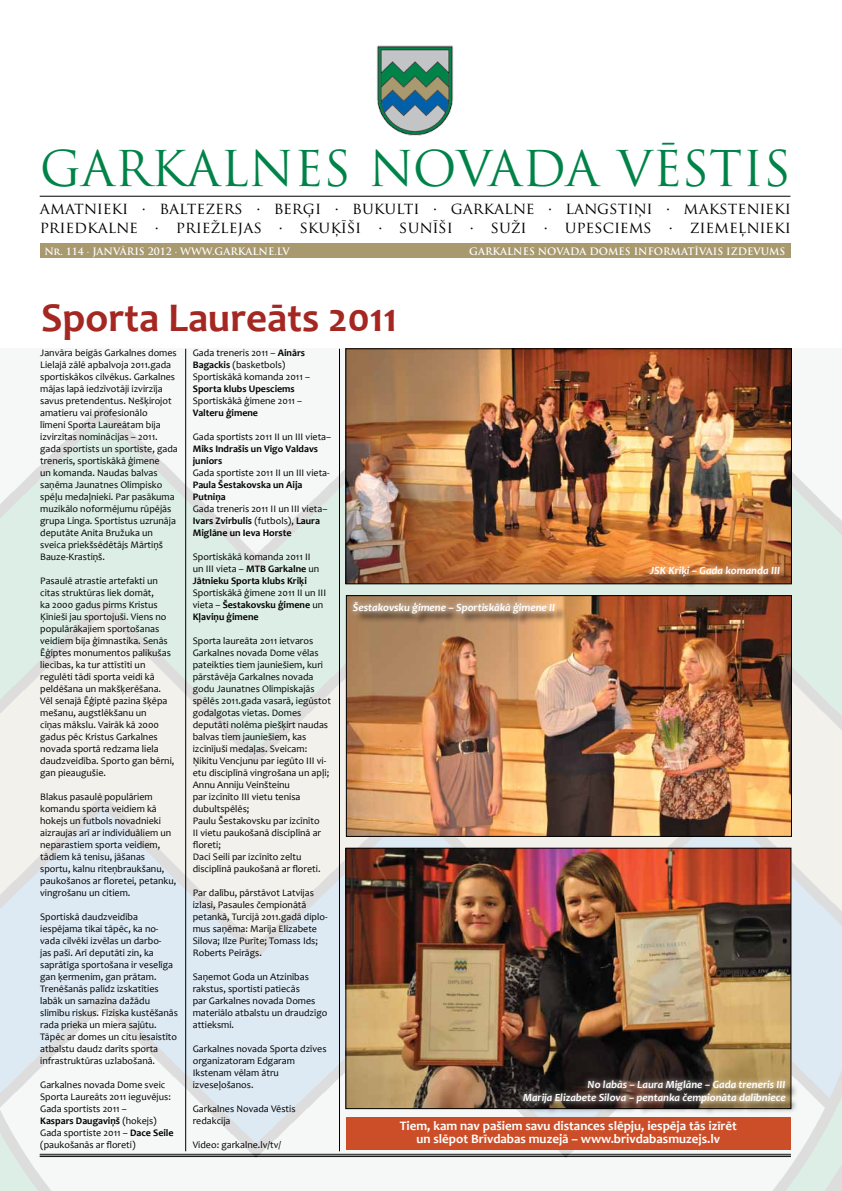
<style>
.page{position:relative;width:842px;height:1191px;background:#fff}
.page>*{position:absolute;margin:0;border:0;box-sizing:border-box;transform-origin:0 0}
.t1{font:48px "Trajan Pro";color:#008348}
.t2{font:700 41px "Candara";color:#a42722}
.t3{font:16px/19.2px "Trajan Pro";color:#000}
.t4{font:700 13px/13px "Candara";color:#fff;text-align:center}
.t5{font:italic 700 11px/13.2px "Candara";color:#fff;text-align:right}
.t6{font:10px/12px "Candara";color:#000}
.t7{font:700 10px/12px "Candara";color:#000}
.t8{font:700 10px "Trajan Pro";color:#fff}
.s1{font-weight:700}
</style>
<div class="page">
<div style="left:40px;top:244px;width:750px;height:14px;background:#a8996e"></div>
<hr style="left:40px;top:196px;width:750px;height:1px;background:#000">
<img style="left:377px;top:45px;width:76px;height:90px">
<img style="left:0;top:349px;width:842px;height:842px">
<img style="left:348px;top:351px;width:441px;height:231px">
<div style="left:346px;top:349px;width:445px;height:235px;border:1px solid #000"></div>
<img style="left:348px;top:597px;width:441px;height:237px">
<div style="left:346px;top:595px;width:445px;height:241px;border:1px solid #000"></div>
<img style="left:348px;top:850px;width:441px;height:256px">
<div style="left:346px;top:1116px;width:445px;height:33px;background:#cc4e28"></div>
<hr style="left:185px;top:349px;width:1px;height:802px;background:#000">
<hr style="left:339px;top:349px;width:1px;height:802px;background:#000">
<div style="left:652px;top:568px;width:140px;height:21px;background:#000;opacity:.75"></div>
<div style="left:644px;top:560px;width:142px;height:22px;background:#fff;opacity:.75"></div>
<div style="left:355px;top:603px;width:212px;height:22px;background:#000;opacity:.75"></div>
<div style="left:347px;top:595px;width:214px;height:24px;background:#fff;opacity:.75"></div>
<div style="left:525px;top:1082px;width:273px;height:33px;background:#000;opacity:.75"></div>
<div style="left:517px;top:1074px;width:275px;height:35px;background:#fff;opacity:.75"></div>
<h1 class="t1" style="left:40px;top:138px;width:753px">GARKALNES NOVADA VĒSTIS</h1>
<h3 class="t3" style="left:40px;top:198px;width:753px">amatnieki · baltezers · berģi · bukulti · garkalne · langstiņi · makstenieki priedkalne · priežlejas · skuķīši · sunīši · suži · upesciems · ziemeļnieki</h3>
<p class="t8" style="left:44px;top:245px;width:247px">Nr. 114 · JANVĀRIS 2012 · WWW.GARKALNE.LV</p>
<p class="t8" style="left:469px;top:245px;width:318px">GARKALNES NOVADA DOMES INFORMATĪVAIS IZDEVUMS</p>
<h2 class="t2" style="left:41px;top:292px;width:358px">Sporta Laureāts 2011</h2>
<p class="t6" style="left:40px;top:347px;width:139px">Janvāra beigās Garkalnes domes<br>Lielajā zālē apbalvoja 2011.gada sportiskākos cilvēkus. Garkalnes mājas lapā iedzīvotāji izvirzīja savus pretendentus. Nešķirojot amatieru vai profesionālo<br>līmeni Sporta Laureātam bija izvirzītas nominācijas – 2011. gada sportists un sportiste, gada treneris, sportiskākā ģimene<br>un komanda. Naudas balvas saņēma Jaunatnes Olimpisko spēļu medaļnieki. Par pasākuma muzikālo noformējumu rūpējās grupa Linga. Sportistus uzrunāja deputāte Anita Bružuka un sveica priekšsēdētājs Mārtiņš<br>Bauze-Krastiņš.</p>
<p class="t6" style="left:40px;top:575px;width:136px">Pasaulē atrastie artefakti un citas struktūras liek domāt,<br>ka 2000 gadus pirms Kristus<br>Ķīnieši jau sportojuši. Viens no populārākajiem sportošanas veidiem bija ģimnastika. Senās<br>Ēģiptes monumentos palikušas liecības, ka tur attīstīti un regulēti tādi sporta veidi kā peldēšana un makšķerēšana.<br>Vēl senajā Ēģiptē pazina šķēpa mešanu, augstlēkšanu un<br>cīņas mākslu. Vairāk kā 2000 gadus pēc Kristus Garkalnes novada sportā redzama liela daudzveidība. Sporto gan bērni, gan pieaugušie.</p>
<p class="t6" style="left:40px;top:791px;width:138px">Blakus pasaulē populāriem komandu sporta veidiem kā hokejs un futbols novadnieki aizraujas arī ar individuāliem un neparastiem sporta veidiem, tādiem kā tenisu, jāšanas sportu, kalnu riteņbraukšanu, paukošanos ar floretei, petanku, vingrošanu un citiem.</p>
<p class="t6" style="left:40px;top:911px;width:139px">Sportiskā daudzveidība iespējama tikai tāpēc, ka no&shy;vada cilvēki izvēlas un darbo-<br>jas paši. Arī deputāti zin, ka saprātīga sportošana ir veselīga gan ķermenim, gan prātam.<br>Trenēšanās palīdz izskatīties labāk un samazina dažādu slimību riskus. Fiziska kustēšanās rada prieka un miera sajūtu.<br>Tāpēc ar domes un citu iesaistīto atbalstu daudz darīts sporta infrastruktūras uzlabošanā.</p>
<p class="t6" style="left:40px;top:1079px;width:135px">Garkalnes novada Dome sveic<br>Sporta Laureāts 2011 ieguvējus:<br>Gada sportists 2011 –<br><span class="s1">Kaspars Daugaviņš</span> (hokejs)<br>Gada sportiste 2011 – <span class="s1">Dace Seile </span>(paukošanās ar floreti)</p>
<p class="t6" style="left:193px;top:347px;width:119px">Gada treneris 2011 – <span class="s1">Ainārs<br>Bagackis</span> (basketbols)<br>Sportiskākā komanda 2011 –</p>
<p class="t7" style="left:193px;top:383px;width:104px">Sporta klubs Upesciems</p>
<p class="t6" style="left:193px;top:395px;width:111px">Sportiskākā ģimene 2011 –</p>
<p class="t7" style="left:193px;top:407px;width:67px">Valteru ģimene</p>
<p class="t6" style="left:193px;top:431px;width:140px">Gada sportists 2011 II un III vieta–</p>
<p class="t7" style="left:193px;top:443px;width:127px">Miks Indrašis un Vigo Valdavs juniors</p>
<p class="t6" style="left:193px;top:467px;width:138px">Gada sportiste 2011 II un III vieta-</p>
<p class="t7" style="left:193px;top:479px;width:111px">Paula Šestakovska un Aija<br>Putniņa</p>
<p class="t6" style="left:193px;top:503px;width:136px">Gada treneris 2011 II un III vieta–<br><span class="s1">Ivars Zvirbulis</span> (futbols), <span class="s1">Laura<br>Miglāne un Ieva Horste</span></p>
<p class="t6" style="left:193px;top:551px;width:128px">Sportiskākā komanda 2011 II un III vieta – <span class="s1">MTB Garkalne</span> un<br><span class="s1">Jātnieku Sporta klubs Kriķi</span></p>
<p class="t6" style="left:193px;top:587px;width:135px">Sportiskākā ģimene 2011 II un III vieta – <span class="s1">Šestakovsku ģimene</span> un<br><span class="s1">Kļaviņu ģimene</span></p>
<p class="t6" style="left:193px;top:635px;width:140px">Sporta laureāta 2011 ietvaros<br>Garkalnes novada Dome vēlas pateikties tiem jauniešiem, kuri pārstāvēja Garkalnes novada godu Jaunatnes Olimpiskajās spēlēs 2011.gada vasarā, iegūstot godalgotas vietas. Domes deputāti nolēma piešķirt naudas balvas tiem jauniešiem, kas izcīnījuši medaļas. Sveicam:<br>Ņikitu Vencjunu par iegūto III vi&shy;etu disciplīnā vingrošana un apļi;<br>Annu Anniju Veinšteinu<br>par izcīnīto III vietu tenisa dubultspēlēs;<br>Paulu Šestakovsku par izcīnīto<br>II vietu paukošanā disciplīnā ar floreti;<br>Daci Seili par izcīnīto zeltu disciplīnā paukošanā ar floreti.</p>
<p class="t6" style="left:193px;top:887px;width:136px">Par dalību, pārstāvot Latvijas izlasi, Pasaules čempionātā petankā, Turcijā 2011.gadā diplo&shy;mus saņēma: Marija Elizabete<br>Silova; Ilze Purīte; Tomass Ids;<br>Roberts Peirāgs.</p>
<p class="t6" style="left:193px;top:971px;width:136px">Saņemot Goda un Atzinības rakstus, sportisti patiecās<br>par Garkalnes novada Domes materiālo atbalstu un draudzīgo attieksmi.</p>
<p class="t6" style="left:193px;top:1043px;width:135px">Garkalnes novada Sporta dzīves organizatoram Edgaram<br>Ikstenam vēlam ātru izveseļošanos.</p>
<p class="t6" style="left:193px;top:1103px;width:104px">Garkalnes Novada Vēstis redakcija</p>
<p class="t6" style="left:193px;top:1139px;width:90px">Video: garkalne.lv/tv/</p>
<p class="t5" style="left:353px;top:600px;width:204px">Šestakovsku ģimene – Sportiskākā ģimene II</p>
<p class="t5" style="left:650px;top:564px;width:132px">JSK Kriķi – Gada komanda III</p>
<p class="t5" style="left:523px;top:1077px;width:264px">No labās – Laura Miglāne – Gada treneris III<br>Marija Elizabete Silova – pentanka čempionāta dalībniece</p>
<h3 class="t4" style="left:400px;top:1119px;width:339px">Tiem, kam nav pašiem savu distances slēpju, iespēja tās izīrēt un slēpot Brīvdabas muzejā – www.brivdabasmuzejs.lv</h3>
</div>
